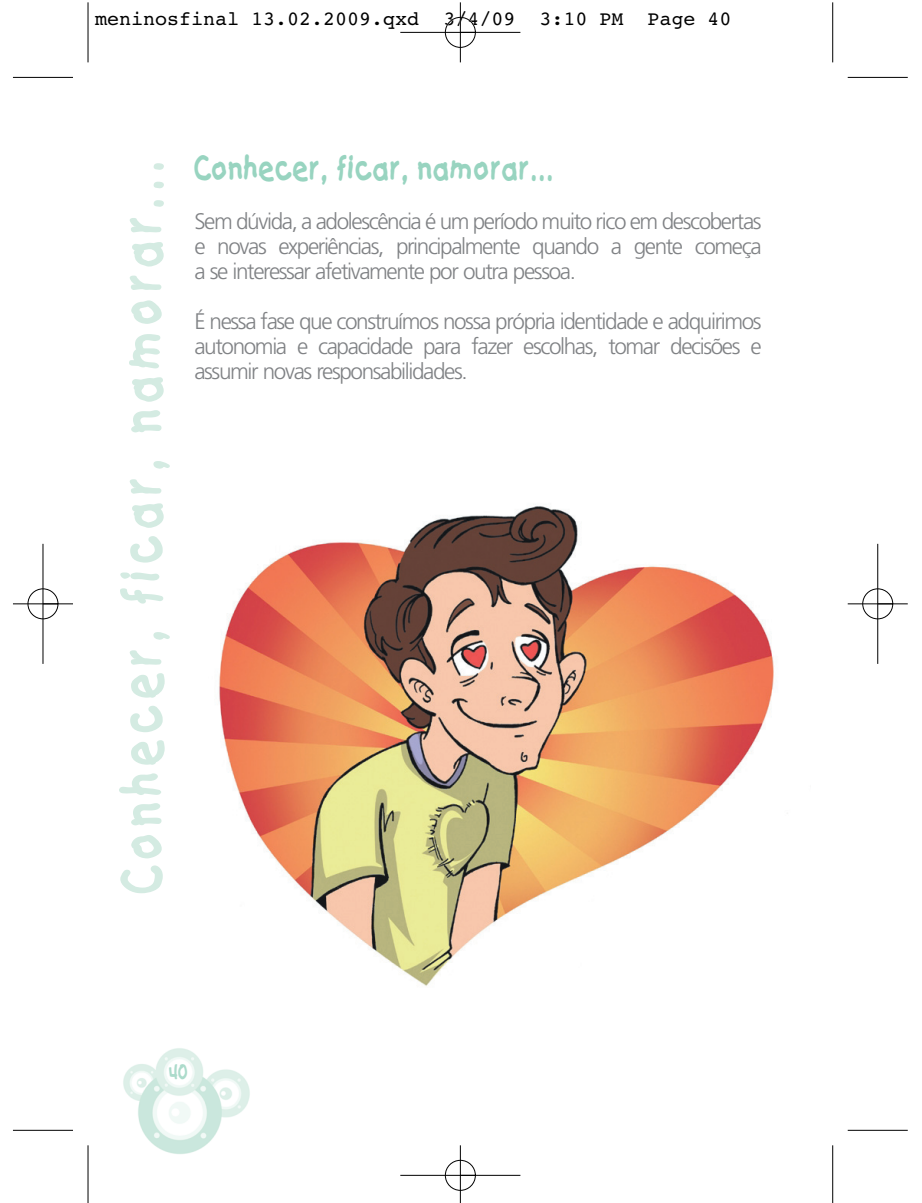
<style>
.page{position:relative;width:922px;height:1203px;background:#fff}
.page>*{position:absolute;margin:0;border:0;box-sizing:border-box;transform-origin:0 0}
.t1{font:100 50px "Catchup";letter-spacing:.105em;color:#d4ebe2}
.t2{font:100 30px "Catchup";color:#98d4c0}
.t3{font:300 22.5px/25px "Frutiger";letter-spacing:-.06em;color:#808285;text-align:justify}
.t4{font:20px "Courier";color:#000}
.t5{font:100 20px "Catchup";color:#acdbcb}
</style>
<div class="page">
<img style="left:219px;top:506px;width:555px;height:480px">
<img style="left:123px;top:1048px;width:127px;height:105px">
<hr style="left:88px;top:2px;width:1px;height:60px;background:#000">
<hr style="left:13px;top:77px;width:60px;height:1px;background:#000">
<hr style="left:832px;top:2px;width:1px;height:60px;background:#000">
<hr style="left:847px;top:77px;width:60px;height:1px;background:#000">
<hr style="left:88px;top:1145px;width:1px;height:57px;background:#000">
<hr style="left:13px;top:1129px;width:60px;height:1px;background:#000">
<hr style="left:832px;top:1145px;width:1px;height:57px;background:#000">
<hr style="left:847px;top:1129px;width:60px;height:1px;background:#000">
<div style="left:444px;top:17px;width:32px;height:31px;border:1px solid #fff;border-radius:50%"></div>
<div style="left:444px;top:1159px;width:32px;height:31px;border:1px solid #fff;border-radius:50%"></div>
<div style="left:27px;top:588px;width:32px;height:31px;border:1px solid #fff;border-radius:50%"></div>
<div style="left:861px;top:588px;width:32px;height:31px;border:1px solid #fff;border-radius:50%"></div>
<hr style="left:400px;top:32px;width:120px;height:1px;background:#000">
<hr style="left:400px;top:1174px;width:120px;height:1px;background:#000">
<hr style="left:43px;top:544px;width:1px;height:120px;background:#000">
<hr style="left:877px;top:544px;width:1px;height:120px;background:#000">
<hr style="left:460px;top:2px;width:1px;height:60px;background:#000">
<hr style="left:460px;top:1145px;width:1px;height:57px;background:#000">
<hr style="left:13px;top:603px;width:60px;height:1px;background:#000">
<hr style="left:847px;top:603px;width:60px;height:1px;background:#000">
<div style="left:445px;top:17px;width:30px;height:31px;border:1px solid #000;border-radius:50%"></div>
<div style="left:445px;top:1159px;width:30px;height:31px;border:1px solid #000;border-radius:50%"></div>
<div style="left:28px;top:588px;width:30px;height:31px;border:1px solid #000;border-radius:50%"></div>
<div style="left:862px;top:588px;width:30px;height:31px;border:1px solid #000;border-radius:50%"></div>
<p class="t4" style="left:95px;top:12px;width:638px">meninosfinal 13.02.2009.qxd 3/4/09 3:10 PM Page 40</p>
<h1 class="t1" style="left:118px;top:893px;width:736px;rotate:-90deg">Conhecer, ficar, namorar...</h1>
<h2 class="t2" style="left:194px;top:154px;width:361px">Conhecer, ficar, namorar...</h2>
<p class="t3" style="left:194px;top:211px;width:568px">Sem dúvida, a adolescência é um período muito rico em descobertas e novas experiências, principalmente quando a gente começa a se interessar afetivamente por outra pessoa.</p>
<p class="t3" style="left:194px;top:311px;width:568px">É nessa fase que construímos nossa própria identidade e adquirimos autonomia e capacidade para fazer escolhas, tomar decisões e assumir novas responsabilidades.</p>
<p class="t5" style="left:169px;top:1061px;width:21px">40</p>
</div>
